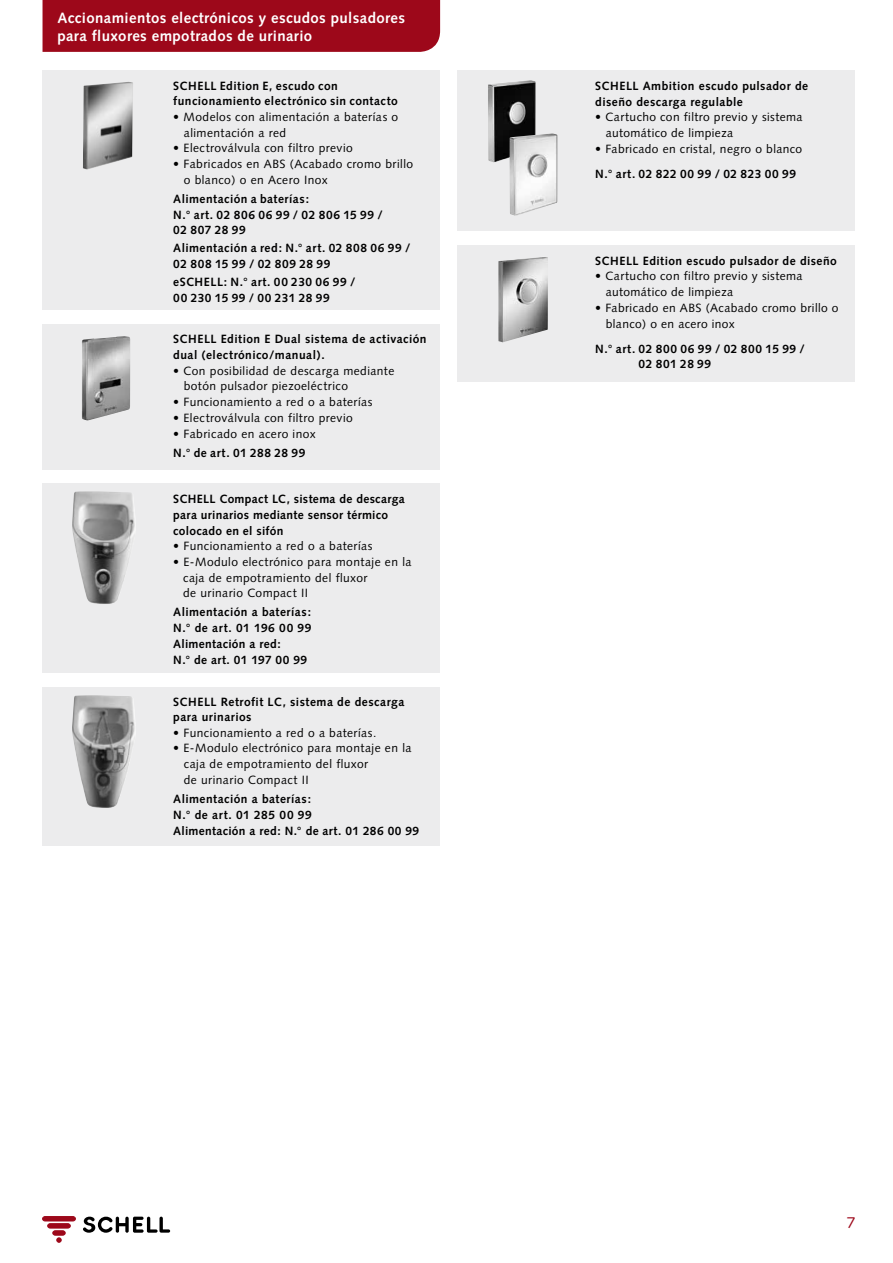
<style>
.page{position:relative;width:893px;height:1263px;background:#fff}
.page>*{position:absolute;margin:0;border:0;box-sizing:border-box;transform-origin:0 0}
.t1{font:15.75px "Syntax";color:#9d081a}
.t2{font:700 15px/18px "Syntax";letter-spacing:.025em;color:#fff}
.t3{font:700 12px/15.8px "Syntax";letter-spacing:.04em;color:#000}
.t4{font:12px/15.8px "Syntax";letter-spacing:.035em;color:#000}
</style>
<div class="page">
<div style="left:457px;top:245px;width:398px;height:137px;background:#ececed"></div>
<div style="left:457px;top:70px;width:398px;height:161px;background:#ececed"></div>
<div style="left:43px;top:0;width:397px;height:52px;background:#9d081a"></div>
<div style="left:43px;top:324px;width:397px;height:145px;background:#ececed"></div>
<div style="left:43px;top:687px;width:397px;height:158px;background:#ececed"></div>
<div style="left:43px;top:483px;width:397px;height:190px;background:#ececed"></div>
<div style="left:43px;top:70px;width:397px;height:240px;background:#ececed"></div>
<img style="left:498px;top:257px;width:50px;height:85px">
<img style="left:83px;top:82px;width:50px;height:88px">
<img style="left:72px;top:695px;width:64px;height:113px">
<img style="left:72px;top:491px;width:64px;height:113px">
<div style="left:43px;top:1216px;width:32px;height:5px;background:#9d081a;border-radius:2px"></div>
<div style="left:43px;top:1216px;width:32px;height:5px;border:1px solid #9d081a;border-radius:2px"></div>
<div style="left:48px;top:1223px;width:22px;height:5px;background:#9d081a;border-radius:2px"></div>
<div style="left:48px;top:1223px;width:22px;height:5px;border:1px solid #9d081a;border-radius:2px"></div>
<div style="left:53px;top:1231px;width:12px;height:4px;border:1px solid #9d081a;border-radius:2px"></div>
<svg style="left:57px;top:1238px;width:4px;height:4px"></svg>
<svg style="left:83px;top:1216px;width:87px;height:17px"></svg>
<img style="left:82px;top:336px;width:48px;height:84px">
<img style="left:488px;top:80px;width:48px;height:82px">
<img style="left:510px;top:133px;width:48px;height:83px">
<p class="t2" style="left:57px;top:9px;width:349px">Accionamientos electrónicos y escudos pulsadores para fluxores empotrados de urinario</p>
<p class="t3" style="left:173px;top:78px;width:226px">SCHELL Edition E, escudo con funcionamiento electrónico sin contacto</p>
<p class="t4" style="left:184px;top:109px;width:216px;text-indent:-10px">• Modelos con alimentación a baterías o alimentación a red</p>
<p class="t4" style="left:173px;top:140px;width:181px">• Electroválvula con filtro previo</p>
<p class="t4" style="left:184px;top:156px;width:231px;text-indent:-10px">• Fabricados en ABS (Acabado cromo brillo o blanco) o en Acero Inox</p>
<p class="t3" style="left:173px;top:191px;width:211px">Alimentación a baterías:<br>N.° art. 02 806 06 99 / 02 806 15 99 /<br>02 807 28 99</p>
<p class="t3" style="left:173px;top:240px;width:239px">Alimentación a red: N.° art. 02 808 06 99 /<br>02 808 15 99 / 02 809 28 99</p>
<p class="t3" style="left:173px;top:274px;width:184px">eSCHELL: N.° art. 00 230 06 99 /<br>00 230 15 99 / 00 231 28 99</p>
<p class="t3" style="left:173px;top:332px;width:255px">SCHELL Edition E Dual sistema de activación dual (electrónico/manual).</p>
<p class="t4" style="left:184px;top:363px;width:212px;text-indent:-10px">• Con posibilidad de descarga mediante botón pulsador piezoeléctrico</p>
<p class="t4" style="left:173px;top:394px;width:201px">• Funcionamiento a red o a baterías</p>
<p class="t4" style="left:173px;top:410px;width:181px">• Electroválvula con filtro previo</p>
<p class="t4" style="left:173px;top:426px;width:144px">• Fabricado en acero inox</p>
<p class="t3" style="left:173px;top:445px;width:134px">N.° de art. 01 288 28 99</p>
<p class="t3" style="left:173px;top:491px;width:233px">SCHELL Compact LC, sistema de descarga para urinarios mediante sensor térmico colocado en el sifón</p>
<p class="t4" style="left:173px;top:538px;width:201px">• Funcionamiento a red o a baterías</p>
<p class="t4" style="left:183px;top:554px;width:230px;text-indent:-10px">• E-Modulo electrónico para montaje en la caja de empotramiento del fluxor<br>de urinario Compact II</p>
<p class="t3" style="left:173px;top:604px;width:140px">Alimentación a baterías:<br>N.° de art. 01 196 00 99<br>Alimentación a red:<br>N.° de art. 01 197 00 99</p>
<p class="t3" style="left:173px;top:693px;width:233px">SCHELL Retrofit LC, sistema de descarga para urinarios</p>
<p class="t4" style="left:173px;top:725px;width:205px">• Funcionamiento a red o a baterías.</p>
<p class="t4" style="left:184px;top:740px;width:229px;text-indent:-10px">• E-Modulo electrónico para montaje en la caja de empotramiento del fluxor<br>de urinario Compact II</p>
<p class="t3" style="left:173px;top:791px;width:248px">Alimentación a baterías:<br>N.° de art. 01 285 00 99<br>Alimentación a red: N.° de art. 01 286 00 99</p>
<p class="t3" style="left:595px;top:78px;width:214px">SCHELL Ambition escudo pulsador de diseño descarga regulable</p>
<p class="t4" style="left:606px;top:109px;width:198px;text-indent:-10px">• Cartucho con filtro previo y sistema automático de limpieza</p>
<p class="t4" style="left:595px;top:141px;width:208px">• Fabricado en cristal, negro o blanco</p>
<p class="t3" style="left:595px;top:166px;width:202px">N.° art. 02 822 00 99 / 02 823 00 99</p>
<p class="t3" style="left:595px;top:253px;width:243px">SCHELL Edition escudo pulsador de diseño</p>
<p class="t4" style="left:606px;top:268px;width:198px;text-indent:-10px">• Cartucho con filtro previo y sistema automático de limpieza</p>
<p class="t4" style="left:606px;top:300px;width:234px;text-indent:-10px">• Fabricado en ABS (Acabado cromo brillo o blanco) o en acero inox</p>
<p class="t3" style="left:639px;top:341px;width:168px;text-indent:-43px">N.° art. 02 800 06 99 / 02 800 15 99 /<br>02 801 28 99</p>
<h1 class="t1" style="left:847px;top:1213px;width:10px">7</h1>
</div>
